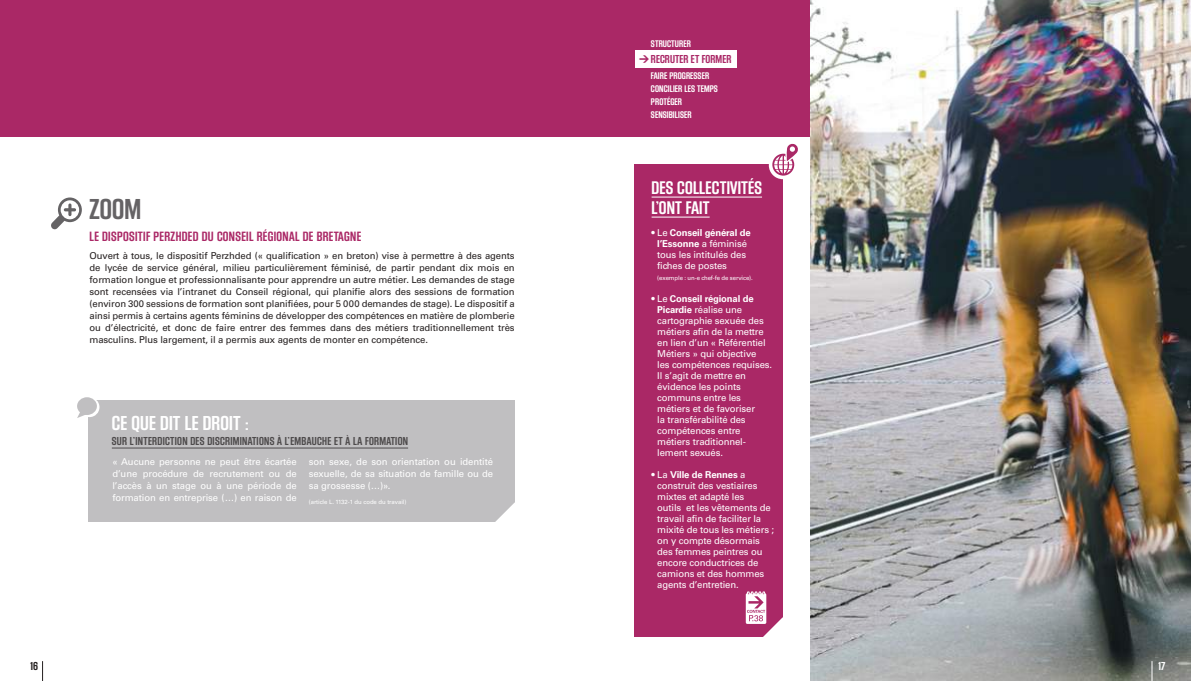
<style>
.page{position:relative;width:1191px;height:681px;background:#fff}
.page>*{position:absolute;margin:0;border:0;box-sizing:border-box;transform-origin:0 0}
.t1{font:30px "Block Gothic Bold Cond";color:#656365}
.t2{font:21px "Block Gothic Bold Cond";letter-spacing:.01em;color:#fff}
.t3{font:19px/20px "Block Gothic Bold Cond";letter-spacing:.01em;color:#fff}
.t4{font:14px "Block Gothic Bold Cond";letter-spacing:.025em;color:#aa2866}
.t5{font:12px "Block Gothic Bold Cond";letter-spacing:.025em;color:#4e4b4c}
.t6{font:12px "Block Gothic Bold Cond";letter-spacing:.01em;color:#aa2866}
.t7{font:12px "Block Gothic Bold Cond";color:#241f1f}
.t8{font:12px "Block Gothic Bold Cond";color:#fff}
.t9{font:10px/13px "Block Gothic Bold Cond";letter-spacing:.01em;color:#fff}
.t10{font:900 10px "DIN";color:#aa2866}
.t11{font:9.5px/11px "Univers";letter-spacing:-.015em;color:#fff}
.t12{font:9.5px/12px "Univers";letter-spacing:-.01em;color:#241f1f;text-align:justify}
.t13{font:700 9.5px/11px "Univers LT Std";letter-spacing:-.015em;color:#fff;text-align:center}
.t14{font:6px "Univers";letter-spacing:-.015em;color:#fff}
.s1{font-family:"Univers";font-weight:400}
.s2{font-family:"Univers LT Std";font-weight:700}
</style>
<div class="page">
<div style="left:0;top:0;width:1191px;height:137px;background:#aa2866"></div>
<svg style="left:51px;top:197px;width:31px;height:32px"></svg>
<img style="left:810px;top:0;width:381px;height:680px">
<div style="left:634px;top:165px;width:148px;height:471px;background:#aa2866"></div>
<hr style="left:651px;top:197px;width:111px;height:1px;background:#fff">
<hr style="left:651px;top:217px;width:58px;height:1px;background:#fff">
<svg style="left:1151px;top:660px;width:1px;height:20px"></svg>
<svg style="left:42px;top:661px;width:1px;height:19px"></svg>
<div style="left:89px;top:400px;width:426px;height:122px;background:#c0bfc1"></div>
<hr style="left:112px;top:447px;width:296px;height:1px;background:#4e4b4c">
<div style="left:80px;top:397px;width:19px;height:20px;background:#fff;border-radius:50%"></div>
<div style="left:77px;top:397px;width:20px;height:18px;background:#c0bfc1;border-radius:50%"></div>
<svg style="left:77px;top:410px;width:7px;height:8px"></svg>
<svg style="left:495px;top:502px;width:20px;height:20px"></svg>
<div style="left:635px;top:50px;width:102px;height:18px;background:#fff"></div>
<div style="left:746px;top:593px;width:20px;height:30px;background:#fff;border-radius:2px"></div>
<svg style="left:747px;top:591px;width:36px;height:46px"></svg>
<div style="left:769px;top:151px;width:27px;height:28px;background:#fff;border-radius:50%"></div>
<svg style="left:772px;top:143px;width:26px;height:32px"></svg>
<h1 class="t1" style="left:90px;top:193px;width:53px">ZOOM</h1>
<h3 class="t4" style="left:90px;top:229px;width:273px">LE DISPOSITIF PERZHDED DU CONSEIL RÉGIONAL DE BRETAGNE</h3>
<p class="t12" style="left:90px;top:250px;width:427px">Ouvert à tous, le dispositif Perzhded (« qualification » en breton) vise à permettre à des agents de lycée de service général, milieu particulièrement féminisé, de partir pendant dix mois en formation longue et professionnalisante pour apprendre un autre métier. Les demandes de stage sont recensées via l’intranet du Conseil régional, qui planifie alors des sessions de formation (environ 300 sessions de formation sont planifiées, pour 5 000 demandes de stage). Le dispositif a ainsi permis à certains agents féminins de développer des compétences en matière de plomberie ou d’électricité, et donc de faire entrer des femmes dans des métiers traditionnellement très masculins. Plus largement, il a permis aux agents de monter en compétence.</p>
<h2 class="t2" style="left:112px;top:412px;width:139px">CE QUE DIT LE DROIT :</h2>
<p class="t5" style="left:112px;top:434px;width:298px">SUR L’INTERDICTION DES DISCRIMINATIONS À L’EMBAUCHE ET À LA FORMATION</p>
<p class="t11" style="left:112px;top:455px;width:186px;line-height:12px;text-align:justify">« Aucune personne ne peut être écartée d’une procédure de recrutement ou de l’accès à un stage ou à une période de formation en entreprise (…) en raison de</p>
<p class="t11" style="left:309px;top:455px;width:186px;line-height:12px;text-align:justify">son sexe, de son orientation ou identité sexuelle, de sa situation de famille ou de sa grossesse (…)».</p>
<p class="t14" style="left:309px;top:498px;width:99px">(article L. 1132-1 du code du travail)</p>
<p class="t9" style="left:651px;top:37px;width:41px">STRUCTURER</p>
<p class="t6" style="left:651px;top:53px;width:82px">RECRUTER ET FORMER</p>
<p class="t9" style="left:651px;top:69px;width:68px">FAIRE PROGRESSER<br>CONCILIER LES TEMPS<br>PROTÉGER<br>SENSIBILISER</p>
<p class="t10" style="left:639px;top:52px;width:12px">&gt;</p>
<h3 class="t3" style="left:651px;top:178px;width:112px">DES COLLECTIVITÉS<br>L’ONT FAIT</h3>
<p class="t13" style="left:651px;top:227px;width:100px">• <span class="s1">Le</span> Conseil général de l’Essonne <span class="s1">a féminisé</span></p>
<p class="t11" style="left:657px;top:249px;width:90px">tous les intitulés des fiches de postes</p>
<p class="t14" style="left:657px;top:274px;width:97px">(exemple : un-e chef-fe de service).</p>
<p class="t13" style="left:651px;top:293px;width:104px">• <span class="s1">Le</span> Conseil régional de</p>
<p class="t11" style="left:657px;top:304px;width:116px"><span class="s2">Picardie</span> réalise une cartographie sexuée des métiers afin de la mettre en lien d’un « Référentiel<br>Métiers » qui objective<br>les compétences requises.<br>Il s’agit de mettre en évidence les points communs entre les métiers et de favoriser<br>la transférabilité des compétences entre métiers traditionnel&shy;lement sexués.</p>
<p class="t13" style="left:651px;top:469px;width:95px">• <span class="s1">La</span> Ville de Rennes <span class="s1">a</span></p>
<p class="t11" style="left:657px;top:480px;width:118px">construit des vestiaires mixtes et adapté les<br>outils et les vêtements de travail afin de faciliter la mixité de tous les métiers ; on y compte désormais des femmes peintres ou encore conductrices de camions et des hommes agents d’entretien.</p>
<p class="t7" style="left:30px;top:659px;width:10px">16</p>
<p class="t8" style="left:1157px;top:659px;width:10px">17</p>
</div>
